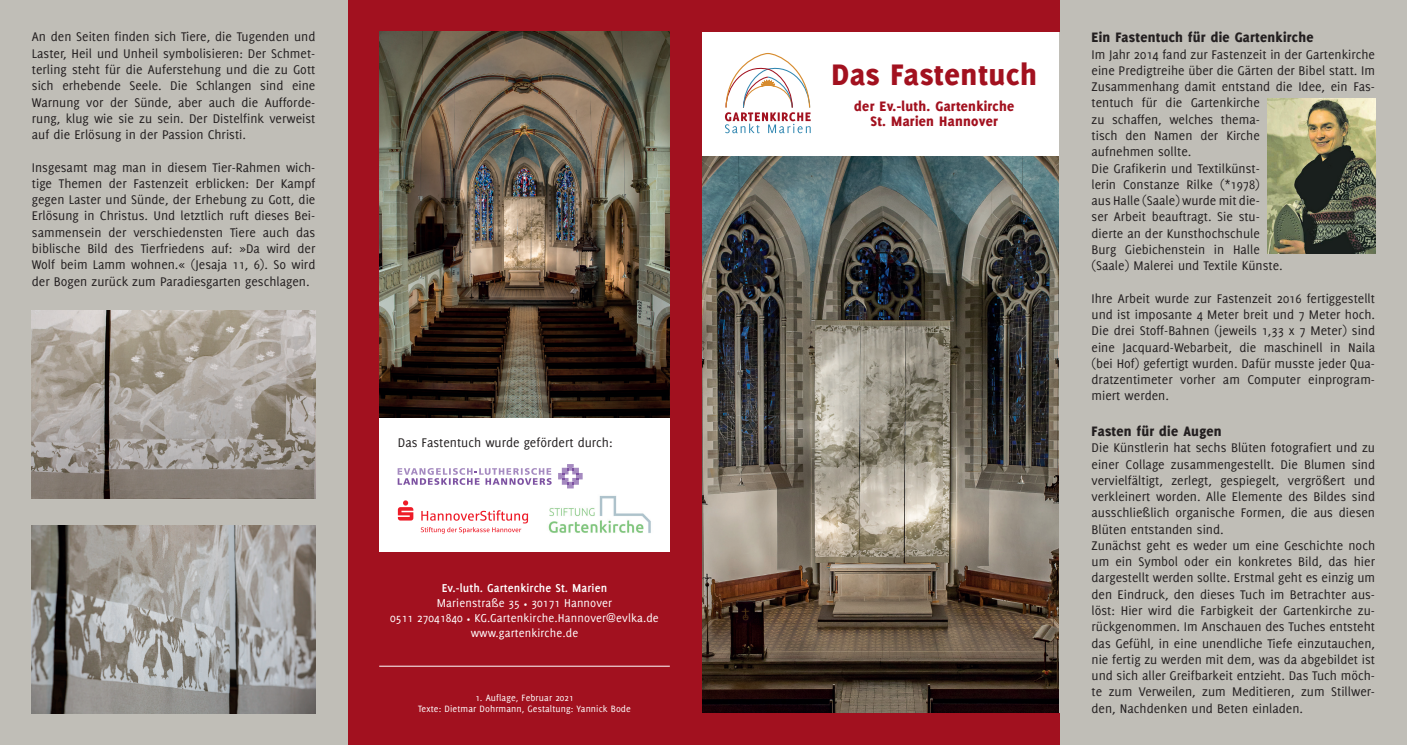
<style>
.page{position:relative;width:1407px;height:745px;background:#fff}
.page>*{position:absolute;margin:0;border:0;box-sizing:border-box;transform-origin:0 0}
.t1{font:800 32.5px "Delicious";letter-spacing:.02em;color:#a2111f}
.t2{font:800 15px "Delicious";letter-spacing:.02em;color:#231f20}
.t3{font:800 15px/15px "Delicious";letter-spacing:.02em;color:#a2111f;text-align:center}
.t4{font:13.75px/16.2px "Delicious";color:#231f20;text-align:justify}
.t5{font:12.5px/15px "Delicious";letter-spacing:.01em;color:#fff;text-align:center}
.t6{font:10px/11.2px "Delicious";letter-spacing:.01em;color:#fff;text-align:center}
.s1{font-weight:700}
.s2{font-size:7.5px}
</style>
<div class="page">
<img style="left:702px;top:156px;width:357px;height:556px">
<div style="left:347px;top:0;width:355px;height:744px;background:#a2111f"></div>
<div style="left:1059px;top:0;width:348px;height:744px;background:#c0beb7"></div>
<div style="left:0;top:0;width:347px;height:744px;background:#c0beb7"></div>
<div style="left:694px;top:0;width:365px;height:32px;background:#a2111f"></div>
<div style="left:694px;top:712px;width:365px;height:32px;background:#a2111f"></div>
<hr style="left:379px;top:665px;width:291px;height:1px;background:#fff">
<div style="left:379px;top:417px;width:291px;height:134px;background:#fff"></div>
<svg style="left:725px;top:53px;width:86px;height:80px"></svg>
<img style="left:1267px;top:99px;width:108px;height:154px">
<img style="left:32px;top:310px;width:283px;height:188px">
<img style="left:379px;top:32px;width:291px;height:385px">
<img style="left:32px;top:525px;width:283px;height:187px">
<img style="left:548px;top:495px;width:103px;height:38px">
<svg style="left:398px;top:500px;width:130px;height:33px"></svg>
<svg style="left:558px;top:464px;width:25px;height:24px"></svg>
<svg style="left:398px;top:468px;width:154px;height:16px"></svg>
<p class="t4" style="left:32px;top:29px;width:285px">An den Seiten finden sich Tiere, die Tugenden und Laster, Heil und Unheil symbolisieren: Der Schmet&shy;terling steht für die Auferstehung und die zu Gott sich erhebende Seele. Die Schlangen sind eine Warnung vor der Sünde, aber auch die Aufforde&shy;rung, klug wie sie zu sein. Der Distelfink verweist auf die Erlösung in der Passion Christi.</p>
<p class="t4" style="left:32px;top:159px;width:285px">Insgesamt mag man in diesem Tier-Rahmen wich&shy;tige Themen der Fastenzeit erblicken: Der Kampf gegen Laster und Sünde, der Erhebung zu Gott, die Erlösung in Christus. Und letztlich ruft dieses Bei&shy;sammensein der verschiedensten Tiere auch das biblische Bild des Tierfriedens auf: »Da wird der Wolf beim Lamm wohnen.« (Jesaja 11, 6). So wird der Bogen zurück zum Paradiesgarten geschlagen.</p>
<p class="t4" style="left:398px;top:433px;width:216px">Das Fastentuch wurde gefördert durch:</p>
<p class="t5" style="left:390px;top:579px;width:270px"><span class="s1">Ev.-luth. Gartenkirche St. Marien<br></span>Marienstraße 35 <span class="s2">∑</span> 30171 Hannover<br>0511 27041840 <span class="s2">∑</span> KG.Gartenkirche.Hannover@evlka.de www.gartenkirche.de</p>
<p class="t6" style="left:418px;top:691px;width:214px">1. Auflage, Februar 2021<br>Texte: Dietmar Dohrmann, Gestaltung: Yannick Bode</p>
<h1 class="t1" style="left:831px;top:55px;width:207px">Das Fastentuch</h1>
<p class="t3" style="left:854px;top:98px;width:161px">der Ev.-luth. Gartenkirche<br>St. Marien Hannover</p>
<p class="t2" style="left:1091px;top:29px;width:223px">Ein Fastentuch für die Gartenkirche</p>
<p class="t4" style="left:1091px;top:46px;width:285px;text-align:left">Im Jahr 2014 fand zur Fastenzeit in der Gartenkirche eine Predigtreihe über die Gärten der Bibel statt. Im Zusammenhang damit entstand die Idee, ein Fas&shy;tentuch für die Gartenkirche<br>zu schaffen, welches thema-<br>tisch den Namen der Kirche<br>aufnehmen sollte.<br>Die Grafikerin und Textilkünst-<br>lerin Constanze Rilke (*1978)<br>aus Halle (Saale) wurde mit die-<br>ser Arbeit beauftragt. Sie stu-<br>dierte an der Kunsthochschule<br>Burg Giebichenstein in Halle<br>(Saale) Malerei und Textile Künste.</p>
<p class="t4" style="left:1091px;top:290px;width:285px">Ihre Arbeit wurde zur Fastenzeit 2016 fertiggestellt und ist imposante 4 Meter breit und 7 Meter hoch.<br>Die drei Stoff-Bahnen (jeweils 1,33 x 7 Meter) sind eine Jacquard-Webarbeit, die maschinell in Naila (bei Hof) gefertigt wurden. Dafür musste jeder Qua&shy;dratzentimeter vorher am Computer einprogram&shy;miert werden.</p>
<p class="t2" style="left:1091px;top:422px;width:132px">Fasten für die Augen</p>
<p class="t4" style="left:1091px;top:439px;width:285px;text-align:left">Die Künstlerin hat sechs Blüten fotografiert und zu einer Collage zusammengestellt. Die Blumen sind vervielfältigt, zerlegt, gespiegelt, vergrößert und verkleinert worden. Alle Elemente des Bildes sind ausschließlich organische Formen, die aus diesen Blüten entstanden sind.<br>Zunächst geht es weder um eine Geschichte noch um ein Symbol oder ein konkretes Bild, das hier dargestellt werden sollte. Erstmal geht es einzig um den Eindruck, den dieses Tuch im Betrachter aus&shy;löst: Hier wird die Farbigkeit der Gartenkirche zu&shy;rückgenommen. Im Anschauen des Tuches entsteht das Gefühl, in eine unendliche Tiefe einzutauchen, nie fertig zu werden mit dem, was da abgebildet ist und sich aller Greifbarkeit entzieht. Das Tuch möch&shy;te zum Verweilen, zum Meditieren, zum Stillwer&shy;den, Nachdenken und Beten einladen.</p>
</div>
